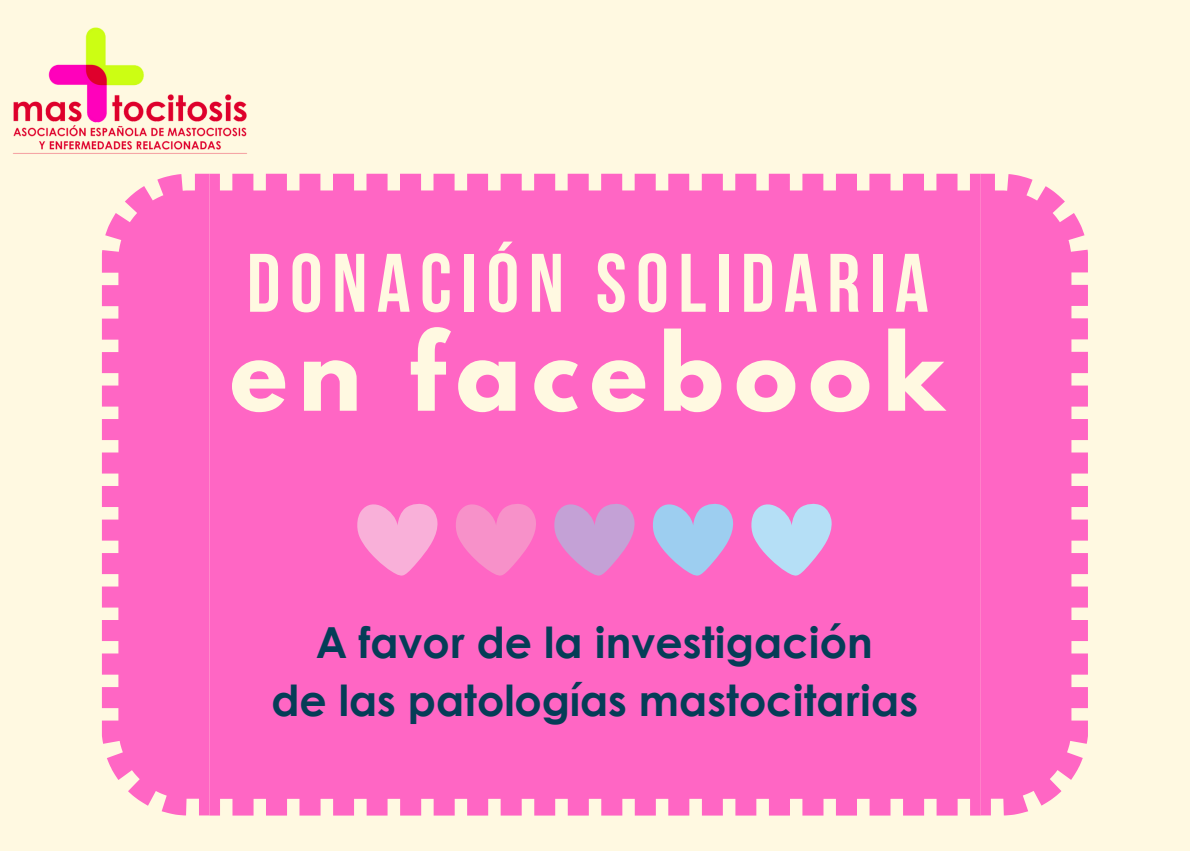
<style>
.page{position:relative;width:1190px;height:851px;background:#fff}
.page>*{position:absolute;margin:0;border:0;box-sizing:border-box;transform-origin:0 0}
.t1{font:700 95.6px "League Spartan";letter-spacing:.115em;color:#fff9e1}
.t2{font:700 82.8px "Bebas Neue";letter-spacing:.115em;color:#fff9e1}
.t3{font:700 42.8px "Century Gothic";color:#053d57}
</style>
<div class="page">
<div style="left:0;top:0;width:1190px;height:850px;background:#fff9e1"></div>
<svg style="left:102px;top:174px;width:107px;height:641px;background:#ff76c7"></svg>
<svg style="left:980px;top:174px;width:108px;height:641px;background:#ff76c7"></svg>
<div style="left:209px;top:174px;width:771px;height:641px;background:#ff66c4"></div>
<img style="left:13px;top:27px;width:234px;height:127px">
<svg style="left:357px;top:495px;width:81px;height:81px;background:#fb93d0"></svg>
<svg style="left:455px;top:495px;width:81px;height:81px;background:#fa80c7"></svg>
<svg style="left:554px;top:495px;width:81px;height:81px;background:#da8ace"></svg>
<svg style="left:652px;top:495px;width:81px;height:81px;background:#c2a5de"></svg>
<svg style="left:751px;top:495px;width:81px;height:81px;background:#d1b0e2"></svg>
<p class="t2" style="left:247px;top:249px;width:683px">DONACIÓN SOLIDARIA</p>
<p class="t1" style="left:230px;top:324px;width:716px">en facebook</p>
<p class="t3" style="left:317px;top:609px;width:557px">A favor de la investigación</p>
<p class="t3" style="left:271px;top:668px;width:648px">de las patologías mastocitarias</p>
</div>
